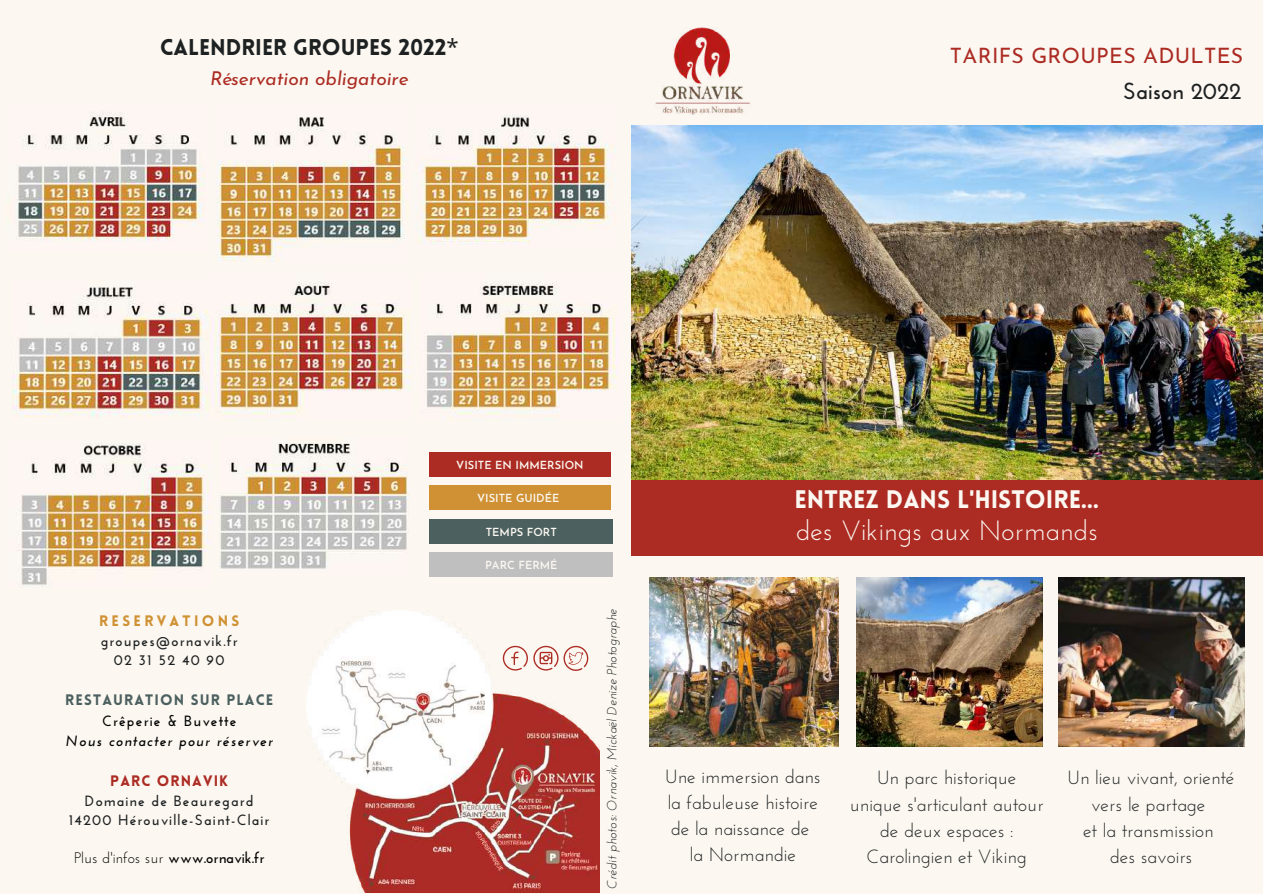
<style>
.page{position:relative;width:1263px;height:894px;background:#fff}
.page>*{position:absolute;margin:0;border:0;box-sizing:border-box;transform-origin:0 0}
.t1{font:27.75px "Josefin Sans";color:#fcf8f1}
.t2{font:900 24.75px "Lovelo";color:#fcf8f1}
.t3{font:700 23.25px "Josefin Sans";color:#1e2122}
.t4{font:900 22.2px "Lovelo";color:#1e2122}
.t5{font:21.15px "Josefin Sans";letter-spacing:.015em;color:#ac2c24}
.t6{font:19.05px/26.2px "Josefin Sans";color:#1e2122;text-align:center}
.t7{font:italic 19.05px "Josefin Sans";color:#ac2c24}
.t8{font:15.3px "Josefin Sans";color:#000}
.t9{font:700 14.85px/19px "Josefin Sans";letter-spacing:.075em;color:#1e2122;text-align:center}
.t10{font:italic 700 14.85px "Josefin Sans";letter-spacing:.075em;color:#000}
.t11{font:900 14.85px "Lovelo";letter-spacing:.075em;color:#4c6060}
.t12{font:700 14.85px "Josefin Sans";letter-spacing:.075em;color:#000}
.t13{font:900 14.85px "Lovelo";letter-spacing:.225em;color:#cf9133}
.t14{font:900 14.85px "Lovelo";letter-spacing:.075em;color:#ac2c24}
.t15{font:italic 13.2px "Josefin Sans";color:#1e2122}
.t16{font:600 11.1px "Josefin Sans";color:#fcf8f1}
.s1{font-family:"Noto Sans";font-weight:400}
.s2{font-weight:700}
</style>
<div class="page">
<div style="left:0;top:0;width:1263px;height:893px;background:#fcf8f1"></div>
<img style="left:856px;top:577px;width:186px;height:169px">
<img style="left:649px;top:577px;width:189px;height:169px">
<div style="left:631px;top:479px;width:632px;height:77px;background:#ac2c24"></div>
<img style="left:655px;top:27px;width:96px;height:88px">
<img style="left:1058px;top:577px;width:186px;height:169px">
<img style="left:631px;top:126px;width:632px;height:353px">
<img style="left:307px;top:610px;width:292px;height:282px">
<div style="left:429px;top:452px;width:182px;height:24px;background:#ac2c24"></div>
<div style="left:429px;top:485px;width:182px;height:24px;background:#cf9133"></div>
<div style="left:429px;top:552px;width:184px;height:24px;background:#bfbfbf"></div>
<div style="left:429px;top:519px;width:184px;height:24px;background:#4c6060"></div>
<img style="left:418px;top:115px;width:195px;height:129px">
<img style="left:208px;top:281px;width:202px;height:134px">
<img style="left:424px;top:281px;width:194px;height:134px">
<img style="left:21px;top:443px;width:190px;height:142px">
<img style="left:215px;top:117px;width:193px;height:144px">
<svg style="left:503px;top:645px;width:85px;height:25px"></svg>
<img style="left:13px;top:287px;width:195px;height:130px">
<img style="left:17px;top:112px;width:187px;height:129px">
<img style="left:220px;top:443px;width:189px;height:126px">
<p class="t4" style="left:160px;top:39px;width:300px">CALENDRIER GROUPES 2022<span class="s1">*</span></p>
<p class="t7" style="left:210px;top:71px;width:200px">Réservation obligatoire</p>
<p class="t5" style="left:950px;top:48px;width:295px">TARIFS GROUPES ADULTES</p>
<p class="t3" style="left:1123px;top:81px;width:120px">Saison 2022</p>
<p class="t13" style="left:99px;top:614px;width:142px">RESERVATIONS</p>
<p class="t9" style="left:101px;top:632px;width:139px">groupes@ornavik.fr<br>02 31 52 40 90</p>
<p class="t11" style="left:65px;top:693px;width:209px">RESTAURATION SUR PLACE</p>
<p class="t12" style="left:102px;top:715px;width:136px">Crêperie &amp; Buvette</p>
<p class="t10" style="left:66px;top:734px;width:208px">Nous contacter pour réserver</p>
<p class="t14" style="left:110px;top:775px;width:119px">PARC ORNAVIK</p>
<p class="t9" style="left:69px;top:792px;width:202px">Domaine de Beauregard<br>14200 Hérouville-Saint-Clair</p>
<p class="t8" style="left:74px;top:851px;width:192px">Plus d'infos sur <span class="s2">www.ornavik.fr</span></p>
<p class="t16" style="left:456px;top:460px;width:129px">VISITE EN IMMERSION</p>
<p class="t16" style="left:477px;top:493px;width:84px">VISITE GUIDÉE</p>
<p class="t16" style="left:486px;top:527px;width:73px">TEMPS FORT</p>
<p class="t16" style="left:485px;top:560px;width:74px">PARC FERMÉ</p>
<p class="t15" style="left:607px;top:888px;width:281px;rotate:-90deg">Crédit photos: Ornavik, Mickaël Denize Photographe</p>
<p class="t2" style="left:794px;top:489px;width:306px">ENTREZ DANS L'HISTOIRE...</p>
<h1 class="t1" style="left:796px;top:519px;width:303px">des Vikings aux Normands</h1>
<p class="t6" style="left:665px;top:764px;width:157px">Une immersion dans la fabuleuse histoire de la naissance de la Normandie</p>
<p class="t6" style="left:850px;top:766px;width:195px">Un parc historique unique s'articulant autour de deux espaces :<br>Carolingien et Viking</p>
<p class="t6" style="left:1068px;top:766px;width:168px">Un lieu vivant, orienté vers le partage<br>et la transmission<br>des savoirs</p>
</div>
